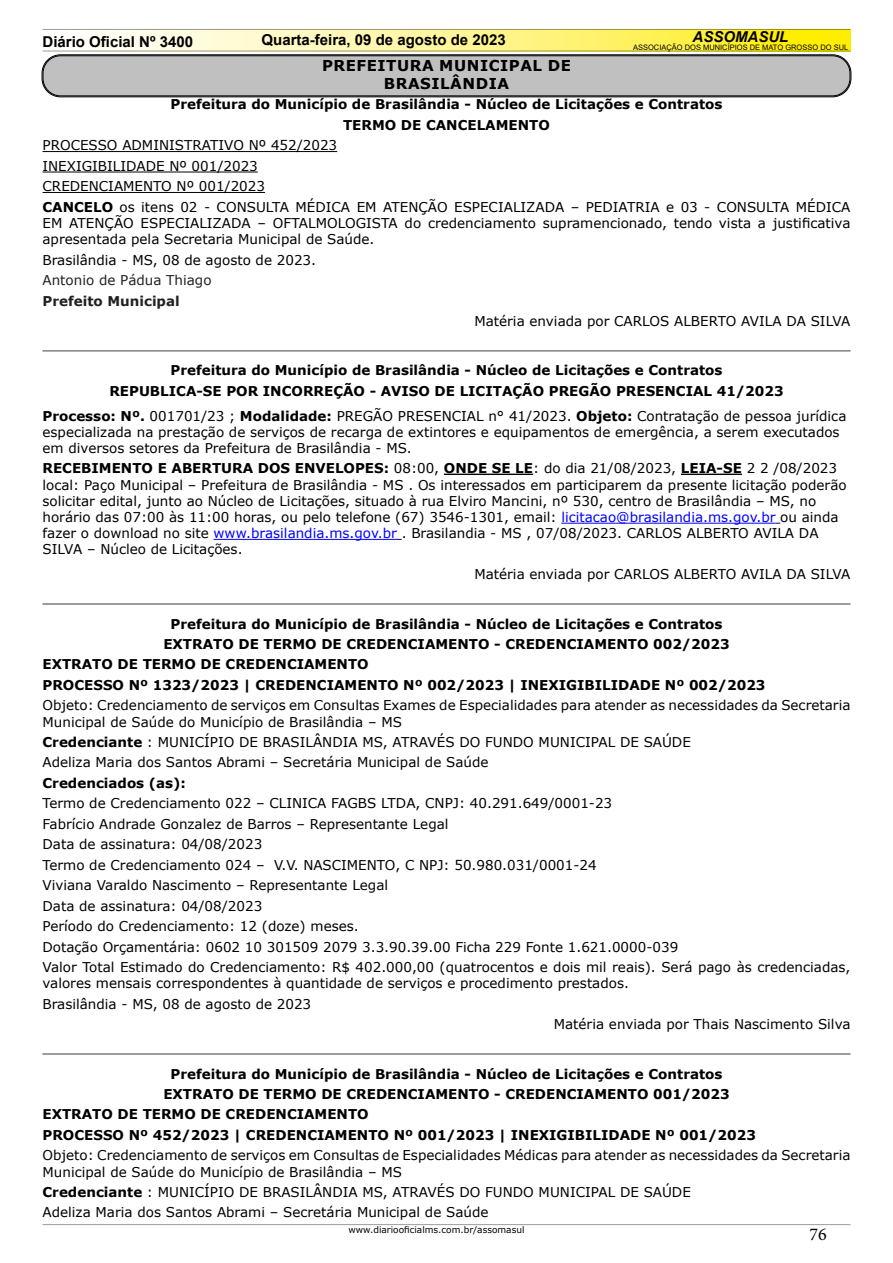
<style>
.page{position:relative;width:893px;height:1263px;background:#fff}
.page>*{position:absolute;margin:0;border:0;box-sizing:border-box;transform-origin:0 0}
.t1{font:18px "Minion Pro";color:#000}
.t2{font:700 15px "Arial";color:#000}
.t3{font:700 15px/18px "Verdana";letter-spacing:.035em;color:#000;text-align:center}
.t4{font:italic 700 15px "Arial";color:#000}
.t5{font:13.5px/20.4px "Verdana";color:#000}
.t6{font:700 13.5px/20.4px "Verdana";color:#000;text-align:center}
.t7{font:13.5px "Verdana";color:#212121}
.t8{font:700 13.5px "Verdana";color:#212121}
.t9{font:9px "Verdana";color:#000}
.t10{font:7.5px "Arial";color:#000}
.s1{font-weight:700}
.s2{color:#00f}
</style>
<div class="page">
<svg style="left:43px;top:30px;width:807px;height:21px;background:#fcf38e"></svg>
<hr style="left:43px;top:51px;width:807px;height:1px;background:#000">
<hr style="left:43px;top:1224px;width:807px;height:1px;background:#000">
<hr style="left:43px;top:29px;width:807px;height:1px;background:#000">
<div style="left:43px;top:55px;width:807px;height:41px;background:#c0c0c0;border-radius:17px"></div>
<div style="left:42px;top:55px;width:809px;height:42px;border:1px solid #000;border-radius:18px"></div>
<div style="left:43px;top:56px;width:807px;height:40px;border:1px solid #000;border-radius:17px"></div>
<hr style="left:43px;top:151px;width:294px;height:1px;background:#000">
<hr style="left:43px;top:172px;width:215px;height:1px;background:#000">
<hr style="left:43px;top:192px;width:222px;height:1px;background:#000">
<hr style="left:43px;top:350px;width:807px;height:1px;background:#808080">
<hr style="left:43px;top:351px;width:807px;height:1px;background:#808080">
<hr style="left:444px;top:474px;width:89px;height:1px;background:#000">
<hr style="left:681px;top:474px;width:61px;height:1px;background:#000">
<hr style="left:561px;top:523px;width:214px;height:1px;background:#00f">
<hr style="left:214px;top:539px;width:183px;height:1px;background:#00f">
<hr style="left:43px;top:604px;width:807px;height:1px;background:#808080">
<hr style="left:43px;top:1053px;width:807px;height:1px;background:#808080">
<hr style="left:43px;top:1054px;width:807px;height:1px;background:#808080">
<p class="t2" style="left:43px;top:31px;width:152px">Diário Oficial Nº 3400</p>
<p class="t2" style="left:261px;top:29px;width:246px">Quarta-feira, 09 de agosto de 2023</p>
<p class="t4" style="left:693px;top:27px;width:97px">ASSOMASUL</p>
<p class="t10" style="left:633px;top:42px;width:217px">ASSOCIAÇÃO DOS MUNICÍPIOS DE MATO GROSSO DO SUL</p>
<p class="t3" style="left:322px;top:56px;width:250px">PREFEITURA MUNICIPAL DE<br>BRASILÂNDIA</p>
<p class="t6" style="left:171px;top:94px;width:553px">Prefeitura do Município de Brasilândia - Núcleo de Licitações e Contratos<br>TERMO DE CANCELAMENTO</p>
<p class="t5" style="left:43px;top:135px;width:809px">PROCESSO ADMINISTRATIVO Nº 452/2023<br>INEXIGIBILIDADE Nº 001/2023<br>CREDENCIAMENTO Nº 001/2023<br><span class="s1">CANCELO</span> os itens 02 - CONSULTA MÉDICA EM ATENÇÃO ESPECIALIZADA – PEDIATRIA e 03 - CONSULTA MÉDICA</p>
<p class="t5" style="left:43px;top:215px;width:809px;line-height:16.2px">EM ATENÇÃO ESPECIALIZADA – OFTALMOLOGISTA do credenciamento supramencionado, tendo vista a justificativa apresentada pela Secretaria Municipal de Saúde.</p>
<p class="t5" style="left:43px;top:249px;width:275px">Brasilândia - MS, 08 de agosto de 2023.</p>
<p class="t7" style="left:43px;top:271px;width:171px">Antonio de Pádua Thiago</p>
<p class="t8" style="left:43px;top:291px;width:139px">Prefeito Municipal</p>
<p class="t5" style="left:474px;top:311px;width:378px">Matéria enviada por CARLOS ALBERTO AVILA DA SILVA</p>
<p class="t6" style="left:109px;top:360px;width:676px">Prefeitura do Município de Brasilândia - Núcleo de Licitações e Contratos<br>REPUBLICA-SE POR INCORREÇÃO - AVISO DE LICITAÇÃO PREGÃO PRESENCIAL 41/2023</p>
<p class="t5" style="left:43px;top:407px;width:805px;line-height:16.2px"><span class="s1">Processo: Nº.</span> 001701/23 ; <span class="s1">Modalidade:</span> PREGÃO PRESENCIAL n° 41/2023. <span class="s1">Objeto:</span> Contratação de pessoa jurídica especializada na prestação de serviços de recarga de extintores e equipamentos de emergência, a serem executados em diversos setores da Prefeitura de Brasilândia - MS.</p>
<p class="t5" style="left:43px;top:460px;width:806px;line-height:16.2px"><span class="s1">RECEBIMENTO E ABERTURA DOS ENVELOPES:</span> 08:00, <span class="s1">ONDE SE LE</span>: do dia 21/08/2023, <span class="s1">LEIA-SE</span> 2 2 /08/2023 local: Paço Municipal – Prefeitura de Brasilândia - MS . Os interessados em participarem da presente licitação poderão solicitar edital, junto ao Núcleo de Licitações, situado à rua Elviro Mancini, nº 530, centro de Brasilândia – MS, no horário das 07:00 às 11:00 horas, ou pelo telefone (67) 3546-1301, email: <span class="s2">licitacao@brasilandia.ms.gov.br</span> ou ainda fazer o download no site <span class="s2">www.brasilandia.ms.gov.br</span> . Brasilandia - MS , 07/08/2023. CARLOS ALBERTO AVILA DA SILVA – Núcleo de Licitações.</p>
<p class="t5" style="left:474px;top:564px;width:378px">Matéria enviada por CARLOS ALBERTO AVILA DA SILVA</p>
<p class="t6" style="left:171px;top:613px;width:553px">Prefeitura do Município de Brasilândia - Núcleo de Licitações e Contratos</p>
<p class="t6" style="left:163px;top:634px;width:568px">EXTRATO DE TERMO DE CREDENCIAMENTO - CREDENCIAMENTO 002/2023</p>
<p class="t6" style="left:43px;top:654px;width:328px">EXTRATO DE TERMO DE CREDENCIAMENTO</p>
<p class="t6" style="left:43px;top:674px;width:724px">PROCESSO Nº 1323/2023 | CREDENCIAMENTO Nº 002/2023 | INEXIGIBILIDADE Nº 002/2023</p>
<p class="t5" style="left:43px;top:697px;width:809px;line-height:16.2px">Objeto: Credenciamento de serviços em Consultas Exames de Especialidades para atender as necessidades da Secretaria<br>Municipal de Saúde do Município de Brasilândia – MS</p>
<p class="t5" style="left:43px;top:732px;width:650px"><span class="s1">Credenciante</span> : MUNICÍPIO DE BRASILÂNDIA MS, ATRAVÉS DO FUNDO MUNICIPAL DE SAÚDE<br>Adeliza Maria dos Santos Abrami – Secretária Municipal de Saúde</p>
<p class="t6" style="left:43px;top:772px;width:145px">Credenciados (as):</p>
<p class="t5" style="left:43px;top:793px;width:809px">Termo de Credenciamento 022 – CLINICA FAGBS LTDA, CNPJ: 40.291.649/0001-23<br>Fabrício Andrade Gonzalez de Barros – Representante Legal<br>Data de assinatura: 04/08/2023<br>Termo de Credenciamento 024 – V.V. NASCIMENTO, C NPJ: 50.980.031/0001-24<br>Viviana Varaldo Nascimento – Representante Legal<br>Data de assinatura: 04/08/2023<br>Período do Credenciamento: 12 (doze) meses.<br>Dotação Orçamentária: 0602 10 301509 2079 3.3.90.39.00 Ficha 229 Fonte 1.621.0000-039<br>Valor Total Estimado do Credenciamento: R$ 402.000,00 (quatrocentos e dois mil reais). Será pago às credenciadas,</p>
<p class="t5" style="left:43px;top:973px;width:588px">valores mensais correspondentes à quantidade de serviços e procedimento prestados.</p>
<p class="t5" style="left:43px;top:993px;width:270px">Brasilândia - MS, 08 de agosto de 2023</p>
<p class="t5" style="left:554px;top:1014px;width:298px">Matéria enviada por Thais Nascimento Silva</p>
<p class="t6" style="left:171px;top:1063px;width:553px">Prefeitura do Município de Brasilândia - Núcleo de Licitações e Contratos</p>
<p class="t6" style="left:163px;top:1083px;width:568px">EXTRATO DE TERMO DE CREDENCIAMENTO - CREDENCIAMENTO 001/2023</p>
<p class="t6" style="left:43px;top:1104px;width:328px">EXTRATO DE TERMO DE CREDENCIAMENTO</p>
<p class="t6" style="left:43px;top:1124px;width:715px">PROCESSO Nº 452/2023 | CREDENCIAMENTO Nº 001/2023 | INEXIGIBILIDADE Nº 001/2023</p>
<p class="t5" style="left:43px;top:1147px;width:809px;line-height:16.2px">Objeto: Credenciamento de serviços em Consultas de Especialidades Médicas para atender as necessidades da Secretaria<br>Municipal de Saúde do Município de Brasilândia – MS</p>
<p class="t5" style="left:43px;top:1182px;width:650px"><span class="s1">Credenciante</span> : MUNICÍPIO DE BRASILÂNDIA MS, ATRAVÉS DO FUNDO MUNICIPAL DE SAÚDE<br>Adeliza Maria dos Santos Abrami – Secretária Municipal de Saúde</p>
<p class="t9" style="left:348px;top:1223px;width:178px">www.diariooficialms.com.br/assomasul</p>
<h1 class="t1" style="left:810px;top:1222px;width:19px">76</h1>
</div>
